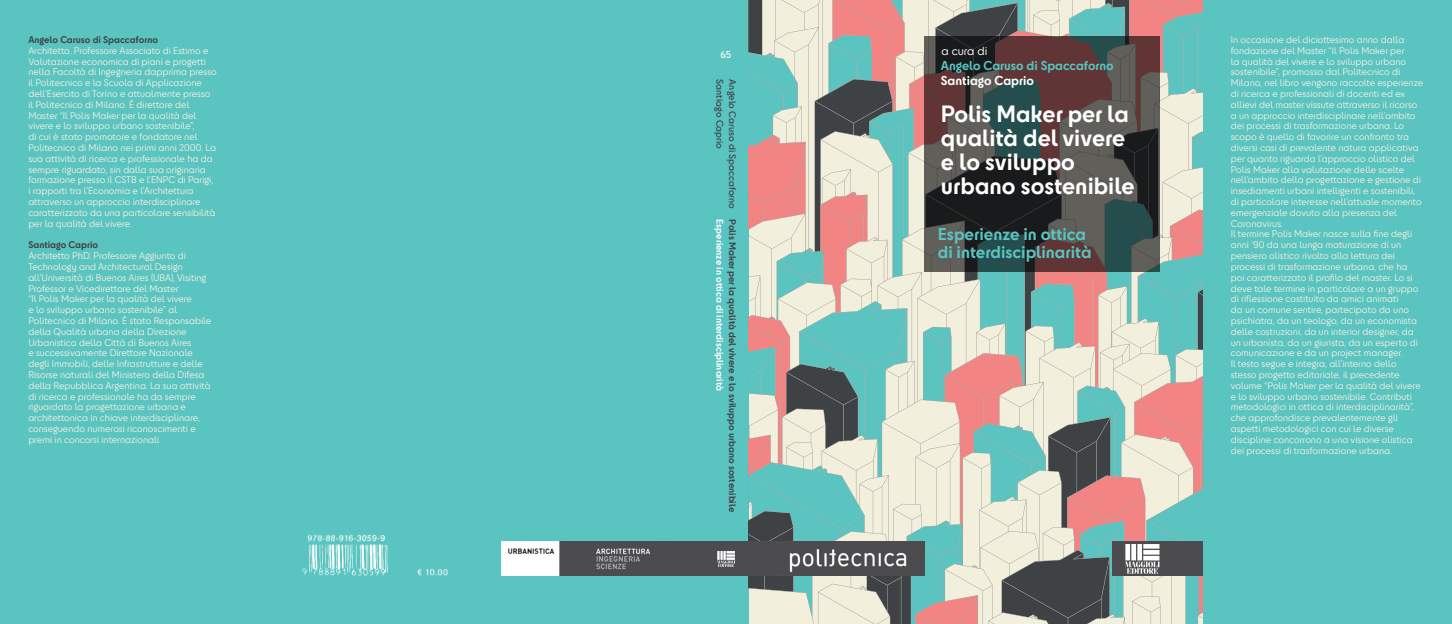
<style>
.page{position:relative;width:1452px;height:624px;background:#fff}
.page>*{position:absolute;margin:0;border:0;box-sizing:border-box;transform-origin:0 0}
.t1{font:700 22px/24px "Cy";color:#fff}
.t2{font:700 16px/18px "Cy";color:#5ac4c1}
.t3{font:700 12px "Cy";color:#5ac4c1}
.t4{font:700 12px "Cy";color:#fff}
.t5{font:11px "Cy";color:#fff}
.t6{font:600 10px "Aaux Next";color:#fff}
.t7{font:9px/10.8px "Cy";color:#f1eede}
.t8{font:700 9px "Cy";color:#404344}
.t9{font:600 9px "Cy";color:#404344}
.t10{font:700 9px "Cy";color:#fff}
</style>
<div class="page">
<div style="left:0;top:0;width:1451px;height:624px;background:#5ac4c1"></div>
<svg style="left:748px;top:0;width:454px;height:624px"></svg>
<svg style="left:924px;top:36px;width:235px;height:235px;background:#433f3e"></svg>
<img style="left:502px;top:541px;width:201px;height:34px">
<img style="left:748px;top:541px;width:176px;height:34px">
<div style="left:703px;top:541px;width:45px;height:34px;background:#4c4c4e"></div>
<img style="left:302px;top:534px;width:146px;height:42px">
<img style="left:717px;top:551px;width:17px;height:15px">
<div style="left:1111px;top:541px;width:91px;height:34px;background:#4c4c4e"></div>
<img style="left:1125px;top:544px;width:34px;height:29px">
<p class="t8" style="left:28px;top:33px;width:131px">Angelo Caruso di Spaccaforno</p>
<p class="t7" style="left:28px;top:45px;width:190px">Architetto. Professore Associato di Estimo e Valutazione economica di piani e progetti nella Facoltà di Ingegneria dapprima presso il Politecnico e la Scuola di Applicazione dell’Esercito di Torino e attualmente presso il Politecnico di Milano. È direttore del Master “Il Polis Maker per la qualità del vivere e lo sviluppo urbano sostenibile”,<br>di cui è stato promotore e fondatore nel Politecnico di Milano nei primi anni 2000. La sua attività di ricerca e professionale ha da sempre riguardato, sin dalla sua originaria formazione presso il CSTB e l’ENPC di Parigi, i rapporti tra l’Economia e l’Architettura attraverso un approccio interdisciplinare caratterizzato da una particolare sensibilità per la qualità del vivere.</p>
<p class="t8" style="left:28px;top:238px;width:71px">Santiago Caprio</p>
<p class="t7" style="left:28px;top:250px;width:184px">Architetto PhD. Professore Aggiunto di Technology and Architectural Design all’Università di Buenos Aires (UBA), Visiting Professor e Vicedirettore del Master<br>“Il Polis Maker per la qualità del vivere<br>e lo sviluppo urbano sostenibile” al Politecnico di Milano. È stato Responsabile della Qualità urbana della Direzione Urbanistica della Città di Buenos Aires<br>e successivamente Direttore Nazionale degli Immobili, delle Infrastrutture e delle Risorse naturali del Ministero della Difesa della Repubblica Argentina. La sua attività di ricerca e professionale ha da sempre riguardato la progettazione urbana e architettonica in chiave interdisciplinare, conseguendo numerosi riconoscimenti e premi in concorsi internazionali.</p>
<p class="t6" style="left:720px;top:48px;width:12px">65</p>
<p class="t9" style="left:726px;top:79px;width:71px;rotate:90deg">Santiago Caprio</p>
<p class="t9" style="left:739px;top:79px;width:131px;rotate:90deg">Angelo Caruso di Spaccaforno</p>
<p class="t10" style="left:726px;top:219px;width:173px;rotate:90deg">Esperienze in ottica di interdisciplinarità</p>
<p class="t8" style="left:739px;top:219px;width:294px;rotate:90deg">Polis Maker per la qualità del vivere e lo sviluppo urbano sostenibile</p>
<p class="t5" style="left:941px;top:43px;width:47px">a cura di</p>
<h3 class="t3" style="left:940px;top:57px;width:174px">Angelo Caruso di Spaccaforno</h3>
<h3 class="t4" style="left:940px;top:71px;width:95px">Santiago Caprio</h3>
<h1 class="t1" style="left:940px;top:101px;width:195px">Polis Maker per la qualità del vivere e lo sviluppo urbano sostenibile</h1>
<h2 class="t2" style="left:937px;top:224px;width:155px">Esperienze in ottica di interdisciplinarità</h2>
<p class="t7" style="left:1230px;top:34px;width:194px">In occasione del diciottesimo anno dalla fondazione del Master “Il Polis Maker per<br>la qualità del vivere e lo sviluppo urbano sostenibile”, promosso dal Politecnico di Milano, nel libro vengono raccolte esperienze di ricerca e professionali di docenti ed ex allievi del master vissute attraverso il ricorso a un approccio interdisciplinare nell’ambito dei processi di trasformazione urbana. Lo scopo è quello di favorire un confronto tra diversi casi di prevalente natura applicativa per quanto riguarda l’approccio olistico del Polis Maker alla valutazione delle scelte nell’ambito della progettazione e gestione di insediamenti urbani intelligenti e sostenibili, di particolare interesse nell’attuale momento emergenziale dovuto alla presenza del Coronavirus.<br>Il termine Polis Maker nasce sulla fine degli anni ’90 da una lunga maturazione di un pensiero olistico rivolto alla lettura dei processi di trasformazione urbana, che ha poi caratterizzato il profilo del master. Lo si deve tale termine in particolare a un gruppo di riflessione costituito da amici animati<br>da un comune sentire, partecipato da uno psichiatra, da un teologo, da un economista delle costruzioni, da un interior designer, da un urbanista, da un giurista, da un esperto di comunicazione e da un project manager.<br>Il testo segue e integra, all’interno dello stesso progetto editoriale, il precedente volume “Polis Maker per la qualità del vivere e lo sviluppo urbano sostenibile. Contributi metodologici in ottica di interdisciplinarità”, che approfondisce prevalentemente gli aspetti metodologici con cui le diverse discipline concorrono a una visione olistica dei processi di trasformazione urbana.</p>
</div>
